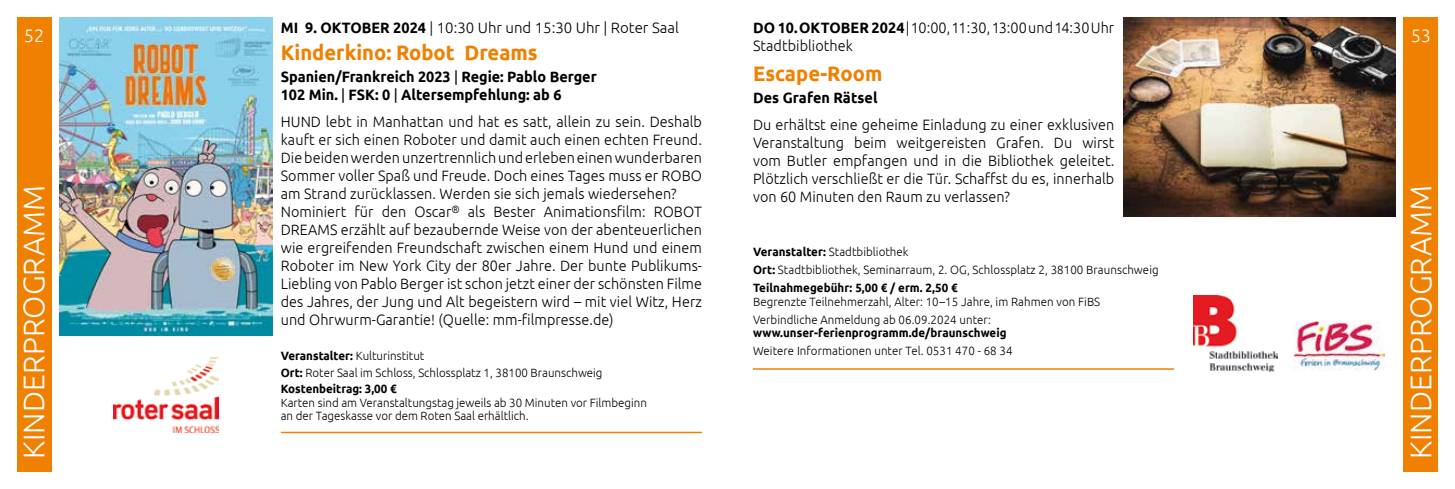
<style>
.page{position:relative;width:1455px;height:489px;background:#fff}
.page>*{position:absolute;margin:0;border:0;box-sizing:border-box;transform-origin:0 0}
.t1{font:300 30px "Ubuntu";letter-spacing:.005em;color:#fff}
.t2{font:700 21px "Ubuntu";color:#f08000;scale:.96 1}
.t3{font:300 18px "Ubuntu";color:#fff}
.t4{font:300 15px/18px "Ubuntu";letter-spacing:.005em;color:#000;scale:.96 1}
.t5{font:700 15px/18px "Ubuntu";color:#000;scale:.96 1}
.t6{font:300 15px "Ubuntu";letter-spacing:.005em;color:#000}
.t7{font:300 12px/18px "Ubuntu";letter-spacing:.005em;color:#000;scale:.96 1}
.t8{font:700 12px "Ubuntu";letter-spacing:.005em;color:#000;scale:.96 1}
.s1{font-weight:700}
.s2{font-weight:400}
</style>
<div class="page">
<div style="left:17px;top:17px;width:34px;height:455px;background:#f08000"></div>
<div style="left:1403px;top:17px;width:34px;height:455px;background:#f08000"></div>
<img style="left:60px;top:17px;width:212px;height:319px">
<hr style="left:281px;top:432px;width:421px;height:1px;background:#f08000">
<img style="left:113px;top:357px;width:105px;height:75px">
<img style="left:1193px;top:296px;width:84px;height:75px">
<img style="left:1293px;top:321px;width:91px;height:50px">
<hr style="left:753px;top:368px;width:421px;height:2px;background:#f08000">
<img style="left:1123px;top:17px;width:272px;height:200px">
<p class="t3" style="left:24px;top:25px;width:22px">52</p>
<h1 class="t1" style="left:16px;top:459px;width:276px;rotate:-90deg">KINDERPROGRAMM</h1>
<p class="t6" style="left:281px;top:19px;width:399px"><span class="s1">MI 9. OKTOBER 2024</span> | 10:30 Uhr und 15:30 Uhr | Roter Saal</p>
<h2 class="t2" style="left:281px;top:40px;width:269px">Kinderkino: Robot Dreams</h2>
<p class="t5" style="left:281px;top:68px;width:330px">Spanien/Frankreich 2023 <span class="s2">|</span> Regie: Pablo Berger<br>102 Min. <span class="s2">|</span> FSK: 0 <span class="s2">|</span> Altersempfehlung: ab 6</p>
<p class="t4" style="left:281px;top:112px;width:440px">HUND lebt in Manhattan und hat es satt, allein zu sein. Deshalb kauft er sich einen Roboter und damit auch einen echten Freund.<br>Die beiden werden unzertrennlich und erleben einen wunderbaren Sommer voller Spaß und Freude. Doch eines Tages muss er ROBO am Strand zurücklassen. Werden sie sich jemals wiedersehen?<br>Nominiert für den Oscar<sup>®</sup> als Bester Animationsfilm: ROBOT DREAMS erzählt auf bezaubernde Weise von der abenteuerlichen wie ergreifenden Freundschaft zwischen einem Hund und einem Roboter im New York City der 80er Jahre. Der bunte Publikums-Liebling von Pablo Berger ist schon jetzt einer der schönsten Filme des Jahres, der Jung und Alt begeistern wird – mit viel Witz, Herz und Ohrwurm-Garantie! (Quelle: mm-filmpresse.de)</p>
<p class="t7" style="left:281px;top:348px;width:337px;line-height:16.5px"><span class="s1">Veranstalter:</span> Kulturinstitut<br><span class="s1">Ort:</span> Roter Saal im Schloss, Schlossplatz 1, 38100 Braunschweig<br><span class="s1">Kostenbeitrag: 3,00 €</span></p>
<p class="t7" style="left:281px;top:396px;width:383px;line-height:13.5px">Karten sind am Veranstaltungstag jeweils ab 30 Minuten vor Filmbeginn an der Tageskasse vor dem Roten Saal erhältlich.</p>
<p class="t4" style="left:753px;top:18px;width:378px"><span class="s1">DO 10. OKTOBER 2024</span> | 10:00, 11:30, 13:00 und 14:30 Uhr<br>Stadtbibliothek</p>
<h2 class="t2" style="left:753px;top:61px;width:136px">Escape-Room</h2>
<p class="t5" style="left:753px;top:89px;width:131px">Des Grafen Rätsel</p>
<p class="t4" style="left:753px;top:115px;width:378px;text-align:justify">Du erhältst eine geheime Einladung zu einer exklusiven Veranstaltung beim weitgereisten Grafen. Du wirst vom Butler empfangen und in die Bibliothek geleitet.<br>Plötzlich verschließt er die Tür. Schaffst du es, innerhalb von 60 Minuten den Raum zu verlassen?</p>
<p class="t7" style="left:753px;top:243px;width:424px"><span class="s1">Veranstalter:</span> Stadtbibliothek<br><span class="s1">Ort:</span> Stadtbibliothek, Seminarraum, 2. OG, Schlossplatz 2, 38100 Braunschweig<br><span class="s1">Teilnahmegebühr: 5,00 € / erm. 2,50 €</span></p>
<p class="t7" style="left:753px;top:292px;width:363px">Begrenzte Teilnehmerzahl, Alter: 10–15 Jahre, im Rahmen von FiBS<br>Verbindliche Anmeldung ab 06.09.2024 unter:</p>
<p class="t8" style="left:753px;top:326px;width:266px">www.unser-ferienprogramm.de/braunschweig</p>
<p class="t7" style="left:753px;top:342px;width:272px">Weitere Informationen unter Tel. 0531 470 - 68 34</p>
<p class="t3" style="left:1410px;top:25px;width:22px">53</p>
<h1 class="t1" style="left:1402px;top:459px;width:276px;rotate:-90deg">KINDERPROGRAMM</h1>
</div>
